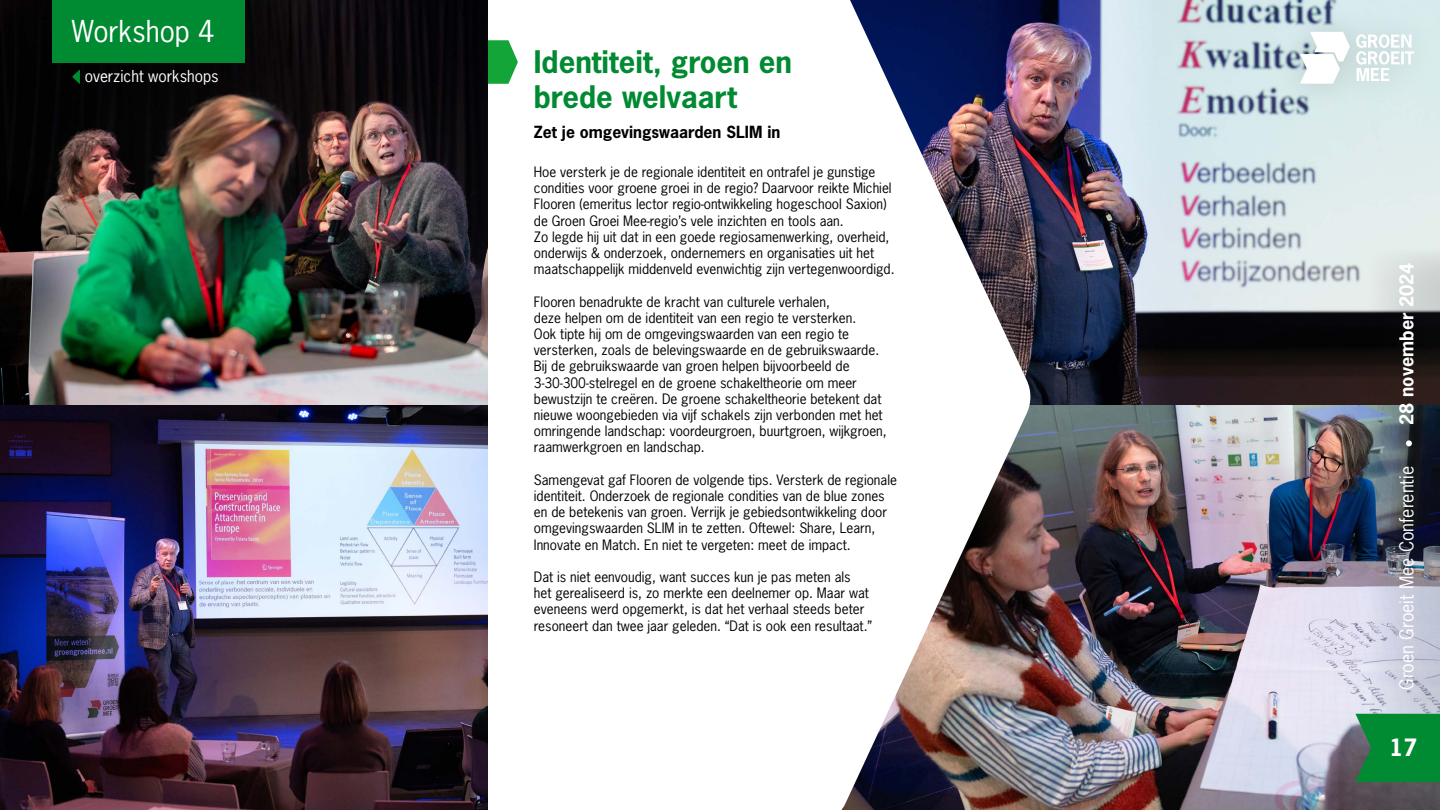
<style>
.page{position:relative;width:1440px;height:810px;background:#fff}
.page>*{position:absolute;margin:0;border:0;box-sizing:border-box;transform-origin:0 0}
.H3_Groen{font:700 29.25px/35.1px "News Gothic Std";color:#008a32}
.t1{font:28.42px "News Gothic Std";color:#fff}
.t2{font:700 22.5px "News Gothic Std";color:#fff}
.t3{font:18px "News Gothic Std";color:#fff}
.t4{font:700 18px "News Gothic Std";color:#fff}
.Slogan_workshop{font:700 15.75px "News Gothic Std";color:#000}
.t5{font:15.52px "News Gothic Std";color:#fff}
.Bodyteksy-18pt{font:13.5px/16.2px "News Gothic Std";color:#000}
</style>
<div class="page">
<img style="left:1032px;top:0;width:408px;height:405px">
<img style="left:1032px;top:405px;width:408px;height:405px">
<img style="left:841px;top:0;width:191px;height:810px">
<svg style="left:488px;top:40px;width:30px;height:44px"></svg>
<img style="left:0;top:405px;width:488px;height:405px">
<img style="left:0;top:0;width:488px;height:405px">
<svg style="left:1367px;top:248px;width:73px;height:466px;background:#747881"></svg>
<svg style="left:1355px;top:714px;width:85px;height:68px;background:#0a8638"></svg>
<div style="left:1272px;top:1px;width:168px;height:113px;background:#000;opacity:.15"></div>
<svg style="left:1300px;top:32px;width:50px;height:52px"></svg>
<svg style="left:1356px;top:34px;width:58px;height:47px"></svg>
<div style="left:52px;top:0;width:192px;height:63px;background:#008a32"></div>
<svg style="left:1406px;top:440px;width:6px;height:6px"></svg>
<svg style="left:72px;top:70px;width:8px;height:14px"></svg>
<h2 class="t1" style="left:72px;top:13px;width:144px">Workshop 4</h2>
<p class="t5" style="left:85px;top:66px;width:135px">overzicht workshops</p>
<h3 class="H3_Groen" style="left:534px;top:44px;width:260px">Identiteit, groen en brede welvaart</h3>
<p class="Slogan_workshop" style="left:534px;top:122px;width:248px">Zet je omgevingswaarden SLIM in</p>
<p class="Bodyteksy-18pt" style="left:534px;top:164px;width:359px">Hoe versterk je de regionale identiteit en ontrafel je gunstige condities voor groene groei in de regio? Daarvoor reikte Michiel Flooren (emeritus lector regio-ontwikkeling hogeschool Saxion) de Groen Groei Mee-regio’s vele inzichten en tools aan.</p>
<p class="Bodyteksy-18pt" style="left:534px;top:229px;width:362px">Zo legde hij uit dat in een goede regiosamenwerking, overheid, onderwijs &amp; onderzoek, ondernemers en organisaties uit het maatschappelijk middenveld evenwichtig zijn vertegenwoordigd.</p>
<p class="Bodyteksy-18pt" style="left:534px;top:293px;width:354px">Flooren benadrukte de kracht van culturele verhalen,<br>deze helpen om de identiteit van een regio te versterken.<br>Ook tipte hij om de omgevingswaarden van een regio te versterken, zoals de belevingswaarde en de gebruikswaarde.<br>Bij de gebruikswaarde van groen helpen bijvoorbeeld de 3-30-300-stelregel en de groene schakeltheorie om meer bewustzijn te creëren. De groene schakeltheorie betekent dat nieuwe woongebieden via vijf schakels zijn verbonden met het omringende landschap: voordeurgroen, buurtgroen, wijkgroen, raamwerkgroen en landschap.</p>
<p class="Bodyteksy-18pt" style="left:534px;top:472px;width:365px">Samengevat gaf Flooren de volgende tips. Versterk de regionale identiteit. Onderzoek de regionale condities van de blue zones en de betekenis van groen. Verrijk je gebiedsontwikkeling door omgevingswaarden SLIM in te zetten. Oftewel: Share, Learn, Innovate en Match. En niet te vergeten: meet de impact.</p>
<p class="Bodyteksy-18pt" style="left:534px;top:569px;width:340px">Dat is niet eenvoudig, want succes kun je pas meten als<br>het gerealiseerd is, zo merkte een deelnemer op. Maar wat eveneens werd opgemerkt, is dat het verhaal steeds beter resoneert dan twee jaar geleden. “Dat is ook een resultaat.”</p>
<h3 class="t4" style="left:1395px;top:425px;width:164px;rotate:-90deg">28 november 2024</h3>
<h3 class="t3" style="left:1395px;top:690px;width:225px;rotate:-90deg">Groen Groeit Mee Conferentie</h3>
<h3 class="t2" style="left:1389px;top:732px;width:29px">17</h3>
</div>
